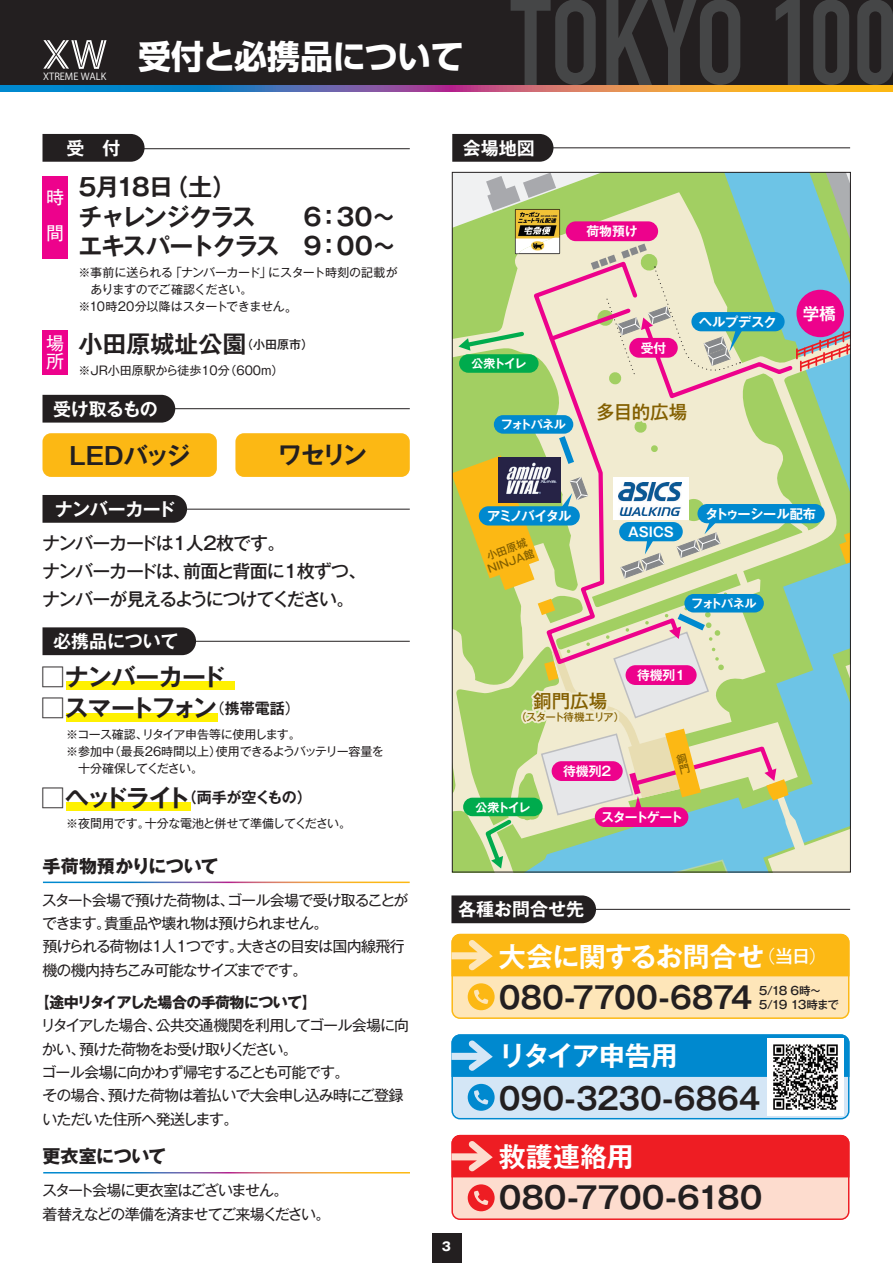
<style>
.page{position:relative;width:893px;height:1263px;background:#fff}
.page>*{position:absolute;margin:0;border:0;box-sizing:border-box;transform-origin:0 0}
.t1{font:700 33px "Shin Go Pro";color:#fff}
.t2{font:700 30px "Gothic MB101 Pro De";letter-spacing:-.01em;color:#231f20;scale:.96 1}
.t3{font:700 30px "Gothic MB101 Pro De";letter-spacing:-.01em;color:#231f20}
.t4{font:700 27px "Gothic MB101 Pro De";letter-spacing:-.025em;color:#fff}
.t5{font:700 27px "Gothic MB101 Pro De";letter-spacing:-.055em;color:#fff}
.t6{font:700 24px/29.7px "Gothic MB101 Pro De";letter-spacing:-.055em;color:#231f20;text-align:right}
.t7{font:700 24px/29.7px "Gothic MB101 Pro De";letter-spacing:-.075em;color:#231f20}
.t8{font:700 24px "Gothic MB101 Pro De";letter-spacing:-.125em;color:#231f20}
.t9{font:700 24px "Gothic MB101 Pro De";color:#231f20}
.t10{font:700 24px "Gothic MB101 Pro De";letter-spacing:-.03em;color:#231f20}
.t11{font:500 18.45px "Gothic MB101 Pro";color:#835f00}
.t12{font:500 18px/27.6px "Gothic MB101 Pro";letter-spacing:-.065em;color:#231f20}
.t13{font:700 18px "Gothic MB101 Pro De";letter-spacing:-.005em;color:#fff}
.t14{font:700 18px "Gothic MB101 Pro";letter-spacing:-.015em;color:#231f20}
.t15{font:700 18px "Gothic MB101 Pro De";letter-spacing:-.03em;color:#fff}
.t16{font:18px/36px "Gothic MB101 Pro";color:#fff}
.t17{font:700 16.5px "Gothic MB101 Pro De";color:#fff}
.t18{font:15px/23.4px "Gothic MB101 Pro";letter-spacing:-.065em;color:#231f20}
.t19{font:15px/23.4px "Gothic MB101 Pro";letter-spacing:-.095em;color:#231f20}
.t20{font:700 15px "Gothic MB101 Pro";letter-spacing:-.04em;color:#231f20}
.t21{font:700 15px "Gothic MB101 Pro De";letter-spacing:-.035em;color:#231f20}
.t22{font:700 13.2px "Gothic MB101 Pro De";letter-spacing:-.01em;color:#fff}
.t23{font:700 13.2px "Gothic MB101 Pro De";letter-spacing:-.03em;color:#fff}
.t24{font:700 13.2px "Gothic MB101 Pro De";letter-spacing:-.125em;color:#fff}
.t25{font:700 12.9px "Gothic MB101 Pro De";color:#fff}
.t26{font:700 12.9px "Gothic MB101 Pro De";letter-spacing:-.09em;color:#fff}
.t27{font:12px/17px "Gothic MB101 Pro";letter-spacing:-.025em;color:#231f20}
.t28{font:700 12px "Gothic MB101 Pro De";letter-spacing:-.1em;color:#fff}
.t29{font:12px "Gothic MB101 Pro";color:#231f20}
.t30{font:700 12px "Gothic MB101 Pro";color:#fff}
.t31{font:500 11.4px/14px "Gothic MB101 Pro";letter-spacing:-.075em;color:#231f20}
.t32{font:500 10.5px/12.6px "Gothic MB101 Pro";letter-spacing:-.095em;color:#835f00;text-align:center}
.t33{font:9.75px "Koz Go Pr 6 N";color:#fff}
.s1{font-size:13.5px}
.s2{font-family:"Gothic MB101 Pro";font-weight:400;font-size:15px}
.s3{font-size:15px}
.s4{font-size:24px}
.s5{font-family:"Gothic MB101 Pro";font-weight:300;font-size:18px}
.s6{font-family:"Gothic MB101 Pro";font-weight:500;font-size:18px}
</style>
<div class="page">
<div style="left:0;top:0;width:893px;height:85px;background:#231f20"></div>
<svg style="left:43px;top:40px;width:64px;height:29px"></svg>
<svg style="left:511px;top:0;width:85px;height:85px"></svg>
<svg style="left:606px;top:0;width:134px;height:85px"></svg>
<svg style="left:776px;top:0;width:24px;height:85px"></svg>
<svg style="left:813px;top:0;width:36px;height:85px"></svg>
<svg style="left:857px;top:0;width:36px;height:85px"></svg>
<svg style="left:0;top:85px;width:893px;height:6px;background:#8e8180"></svg>
<div style="left:66px;top:681px;width:169px;height:9px;background:#fff101"></div>
<div style="left:66px;top:713px;width:152px;height:9px;background:#fff101"></div>
<div style="left:66px;top:802px;width:125px;height:9px;background:#fff101"></div>
<hr style="left:185px;top:641px;width:225px;height:1px;background:#231f20">
<div style="left:43px;top:627px;width:153px;height:28px;background:#231f20"></div>
<hr style="left:166px;top:408px;width:244px;height:1px;background:#231f20">
<div style="left:43px;top:433px;width:174px;height:44px;background:#fcb814;border-radius:9px"></div>
<div style="left:235px;top:433px;width:175px;height:44px;background:#fcb814;border-radius:9px"></div>
<div style="left:43px;top:395px;width:132px;height:28px;background:#231f20"></div>
<hr style="left:541px;top:148px;width:309px;height:1px;background:#231f20">
<svg style="left:452px;top:134px;width:101px;height:28px;background:#2b2728"></svg>
<hr style="left:557px;top:909px;width:293px;height:1px;background:#231f20">
<div style="left:451px;top:895px;width:145px;height:28px;background:#231f20"></div>
<svg style="left:451px;top:1135px;width:398px;height:85px;background:#f57975"></svg>
<svg style="left:451px;top:1034px;width:398px;height:85px;background:#66b5e1"></svg>
<img style="left:767px;top:1039px;width:77px;height:76px">
<svg style="left:451px;top:934px;width:398px;height:85px;background:#fcce64"></svg>
<hr style="left:134px;top:148px;width:276px;height:1px;background:#231f20">
<svg style="left:43px;top:134px;width:102px;height:28px;background:#2c2829"></svg>
<div style="left:42px;top:176px;width:26px;height:82px;background:#ed028c"></div>
<div style="left:42px;top:330px;width:26px;height:45px;background:#ed028c"></div>
<hr style="left:180px;top:509px;width:230px;height:1px;background:#231f20">
<div style="left:43px;top:495px;width:144px;height:28px;background:#231f20"></div>
<div style="left:432px;top:1233px;width:29px;height:30px;background:#231f20"></div>
<svg style="left:452px;top:172px;width:399px;height:700px;background:#b5c5a6"></svg>
<p class="t33" style="left:43px;top:71px;width:65px">XTREME WALK</p>
<h1 class="t1" style="left:138px;top:30px;width:327px">受付と必携品について</h1>
<p class="t13" style="left:67px;top:133px;width:55px">受　付</p>
<h3 class="t7" style="left:79px;top:169px;width:178px">5月18日（土）チャレンジクラス</h3>
<p class="t16" style="left:46px;top:176px;width:19px">時間</p>
<h3 class="t6" style="left:79px;top:199px;width:319px">6：30～<br>エキスパートクラス 9：00～</h3>
<p class="t27" style="left:79px;top:262px;width:321px;line-height:17.4px">※事前に送られる「ナンバーカード」にスタート時刻の記載が　ありますのでご確認ください。<br>※10時20分以降はスタートできません<span class="s1">。</span></p>
<p class="t16" style="left:46px;top:331px;width:19px;line-height:18px">場所</p>
<h3 class="t9" style="left:79px;top:324px;width:236px">小田原城址公園<sup>（小田原市）</sup></h3>
<p class="t29" style="left:79px;top:360px;width:207px">※JR小田原駅から徒歩10分（600m）</p>
<p class="t13" style="left:53px;top:394px;width:106px">受け取るもの</p>
<h3 class="t6" style="left:69px;top:438px;width:122px">LEDバッジ</h3>
<h3 class="t6" style="left:278px;top:437px;width:90px">ワセリン</h3>
<p class="t15" style="left:55px;top:494px;width:122px">ナンバーカード</p>
<p class="t12" style="left:42px;top:527px;width:326px">ナンバーカードは1人2枚です。<br>ナンバーカードは、前面と背面に1枚ずつ、ナンバーが見えるようにつけてください。</p>
<p class="t13" style="left:53px;top:627px;width:127px">必携品について</p>
<p class="t13" style="left:463px;top:133px;width:73px">会場地図</p>
<p class="t25" style="left:586px;top:221px;width:53px">荷物預け</p>
<p class="t28" style="left:472px;top:354px;width:56px">公衆トイレ</p>
<p class="t28" style="left:501px;top:415px;width:67px">フォトパネル</p>
<p class="t25" style="left:641px;top:337px;width:27px">受付</p>
<p class="t22" style="left:699px;top:311px;width:79px">ヘルプデスク</p>
<p class="t11" style="left:596px;top:397px;width:93px">多目的広場</p>
<p class="t17" style="left:803px;top:300px;width:35px">学橋</p>
<p class="t24" style="left:487px;top:505px;width:86px">アミノバイタル</p>
<p class="t32" style="left:481px;top:550px;width:50px;rotate:-20deg">小田原城<br>NINJA館</p>
<p class="t22" style="left:628px;top:521px;width:47px">ASICS</p>
<p class="t23" style="left:705px;top:503px;width:112px">タトゥーシール配布</p>
<p class="t28" style="left:691px;top:593px;width:67px">フォトパネル</p>
<h3 class="t10" style="left:41px;top:656px;width:186px">□ナンバーカード</h3>
<h3 class="t8" style="left:41px;top:688px;width:260px">□スマートフォン<span class="s2">（</span><span class="s3">携帯電話</span><span class="s2">）</span></h3>
<p class="t27" style="left:66px;top:724px;width:319px">※コース確認、リタイア申告等に使用します。<br>※参加中（最長26時間以上）使用できるようバッテリー容量を　十分確保してください。</p>
<p class="t21" style="left:41px;top:785px;width:272px"><span class="s4">□ヘッドライト</span>（両手が空くもの）</p>
<p class="t27" style="left:66px;top:813px;width:286px">※夜間用です。十分な電池と併せて準備してください。</p>
<p class="t14" style="left:42px;top:851px;width:178px">手荷物預かりについて</p>
<p class="t18" style="left:42px;top:886px;width:368px">スタート会場で預けた荷物は、ゴール会場で受け取ることができます。貴重品や壊れ物は預けられません。<br>預けられる荷物は1人1つです。大きさの目安は国内線飛行機の機内持ちこみ可能なサイズまでです。</p>
<p class="t20" style="left:35px;top:989px;width:283px">【途中リタイアした場合の手荷物について】</p>
<p class="t18" style="left:41px;top:1012px;width:370px">リタイアした場合、公共交通機関を利用してゴール会場に向かい、預けた荷物をお受け取りください。<br>ゴール会場に向かわず帰宅することも可能です。<br>その場合、預けた荷物は着払いで大会申し込み時にご登録いただいた住所へ発送します。</p>
<p class="t14" style="left:43px;top:1141px;width:125px">更衣室について</p>
<p class="t19" style="left:42px;top:1176px;width:290px">スタート会場に更衣室はございません。<br>着替えなどの準備を済ませてご来場ください。</p>
<p class="t11" style="left:533px;top:686px;width:76px">銅門広場</p>
<p class="t32" style="left:516px;top:709px;width:110px">（スタート待機エリア）</p>
<p class="t25" style="left:563px;top:760px;width:50px">待機列2</p>
<p class="t25" style="left:637px;top:664px;width:50px">待機列1</p>
<p class="t28" style="left:476px;top:797px;width:56px">公衆トイレ</p>
<p class="t26" style="left:601px;top:806px;width:83px">スタートゲート</p>
<p class="t13" style="left:458px;top:895px;width:127px">各種お問合せ先</p>
<h3 class="t4" style="left:499px;top:934px;width:329px">大会に関するお問合せ<span class="s5">（</span><span class="s6">当日</span><span class="s5">）</span></h3>
<h2 class="t2" style="left:499px;top:972px;width:266px">080-7700-6874</h2>
<p class="t31" style="left:759px;top:982px;width:82px">5/18 6時～<br>5/19 13時まで</p>
<h3 class="t5" style="left:499px;top:1034px;width:180px">リタイア申告用</h3>
<h2 class="t2" style="left:499px;top:1073px;width:274px">090-3230-6864</h2>
<p class="t30" style="left:442px;top:1237px;width:11px">3</p>
<h3 class="t4" style="left:499px;top:1134px;width:136px">救護連絡用</h3>
<h2 class="t3" style="left:499px;top:1173px;width:265px">080-7700-6180</h2>
</div>
